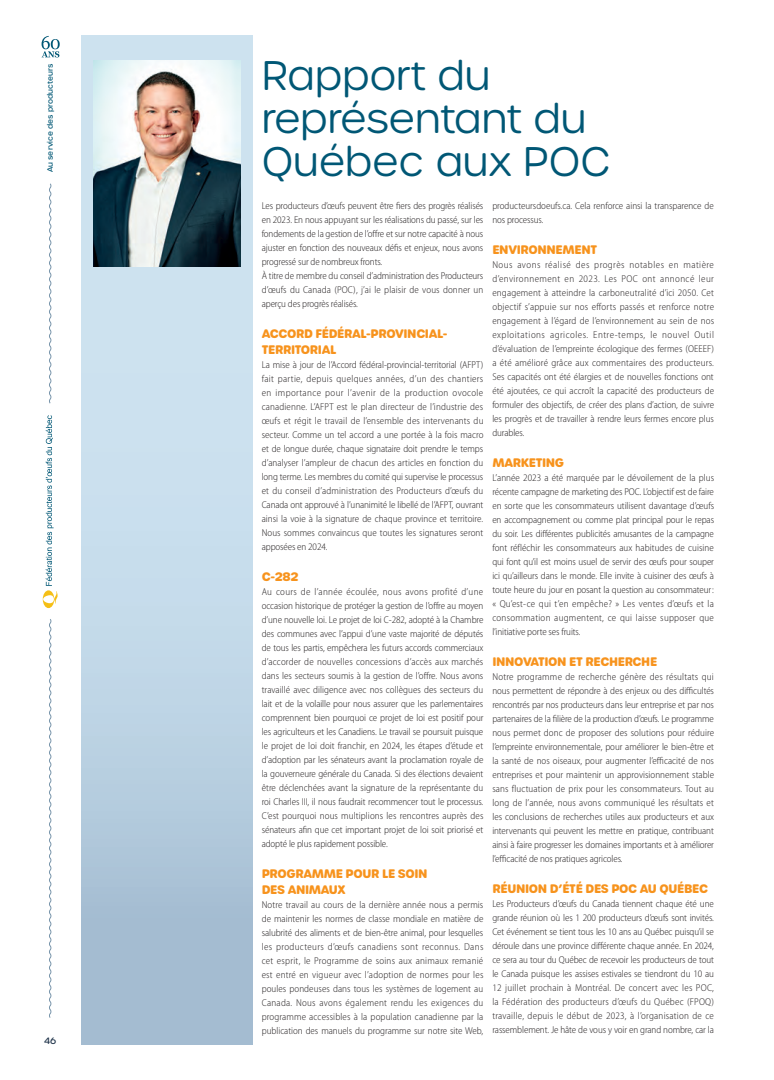
<style>
.page{position:relative;width:774px;height:1080px;background:#fff}
.page>*{position:absolute;margin:0;border:0;box-sizing:border-box;transform-origin:0 0}
.H1_Bleu{font:300 40px/43px "Urbane Rounded";color:#005775}
.H2_Orange{font:700 12px/16px "Urbane Rounded";letter-spacing:-.03em;color:#f7931d}
.t1{font:300 semi-condensed 10px/14px "Myriad Pro";letter-spacing:-.01em;color:#231f20;text-align:justify}
.t2{font:500 9px "Urbane Rounded";color:#1f334a}
.t3{font:500 7.5px "Urbane Rounded";letter-spacing:.01em;color:#005775}
</style>
<div class="page">
<svg style="left:42px;top:36px;width:18px;height:21px"></svg>
<div style="left:43px;top:590px;width:11px;height:18px;background:#f5bf16;border-radius:50%"></div>
<svg style="left:43px;top:595px;width:11px;height:8px"></svg>
<svg style="left:46px;top:415px;width:12px;height:189px"></svg>
<svg style="left:49px;top:619px;width:3px;height:399px"></svg>
<svg style="left:49px;top:183px;width:3px;height:221px"></svg>
<div style="left:82px;top:36px;width:171px;height:1008px;background:linear-gradient(to bottom,#d8ecf7,#a9c1d6)"></div>
<img style="left:94px;top:60px;width:147px;height:206px">
<p class="t3" style="left:45px;top:172px;width:110px;rotate:-90deg">Au service des producteurs</p>
<p class="t2" style="left:44px;top:1034px;width:14px">46</p>
<p class="H1_Bleu" style="left:262px;top:54px;width:350px">Rapport du représentant du<br>Québec aux POC</p>
<p class="t1" style="left:262px;top:199px;width:223px">Les producteurs d’œufs peuvent être fiers des progrès réalisés en 2023. En nous appuyant sur les réalisations du passé, sur les fondements de la gestion de l’offre et sur notre capacité à nous ajuster en fonction des nouveaux défis et enjeux, nous avons progressé sur de nombreux fronts.</p>
<p class="t1" style="left:262px;top:269px;width:223px">À titre de membre du conseil d’administration des Producteurs d’œufs du Canada (POC), j’ai le plaisir de vous donner un aperçu des progrès réalisés.</p>
<p class="H2_Orange" style="left:262px;top:326px;width:187px">ACCORD FÉDÉRAL-PROVINCIAL-<br>TERRITORIAL</p>
<p class="t1" style="left:262px;top:358px;width:223px">La mise à jour de l’Accord fédéral-provincial-territorial (AFPT) fait partie, depuis quelques années, d’un des chantiers en importance pour l’avenir de la production ovocole canadienne. L’AFPT est le plan directeur de l’industrie des œufs et régit le travail de l’ensemble des intervenants du secteur. Comme un tel accord a une portée à la fois macro et de longue durée, chaque signataire doit prendre le temps d’analyser l’ampleur de chacun des articles en fonction du long terme. Les membres du comité qui supervise le processus et du conseil d’administration des Producteurs d’œufs du Canada ont approuvé à l’unanimité le libellé de l’AFPT, ouvrant ainsi la voie à la signature de chaque province et territoire.<br>Nous sommes convaincus que toutes les signatures seront apposées en 2024.</p>
<p class="H2_Orange" style="left:262px;top:569px;width:38px">C-282</p>
<p class="t1" style="left:262px;top:585px;width:223px">Au cours de l’année écoulée, nous avons profité d’une occasion historique de protéger la gestion de l’offre au moyen d’une nouvelle loi. Le projet de loi C-282, adopté à la Chambre des communes avec l’appui d’une vaste majorité de députés de tous les partis, empêchera les futurs accords commerciaux d’accorder de nouvelles concessions d’accès aux marchés dans les secteurs soumis à la gestion de l’offre. Nous avons travaillé avec diligence avec nos collègues des secteurs du lait et de la volaille pour nous assurer que les parlementaires comprennent bien pourquoi ce projet de loi est positif pour les agriculteurs et les Canadiens. Le travail se poursuit puisque le projet de loi doit franchir, en 2024, les étapes d’étude et d’adoption par les sénateurs avant la proclamation royale de la gouverneure générale du Canada. Si des élections devaient être déclenchées avant la signature de la représentante du roi Charles III, il nous faudrait recommencer tout le processus.<br>C’est pourquoi nous multiplions les rencontres auprès des sénateurs afin que cet important projet de loi soit priorisé et adopté le plus rapidement possible.</p>
<p class="H2_Orange" style="left:262px;top:866px;width:167px">PROGRAMME POUR LE SOIN<br>DES ANIMAUX</p>
<p class="t1" style="left:262px;top:898px;width:223px">Notre travail au cours de la dernière année nous a permis de maintenir les normes de classe mondiale en matière de salubrité des aliments et de bien-être animal, pour lesquelles les producteurs d’œufs canadiens sont reconnus. Dans cet esprit, le Programme de soins aux animaux remanié est entré en vigueur avec l’adoption de normes pour les poules pondeuses dans tous les systèmes de logement au Canada. Nous avons également rendu les exigences du programme accessibles à la population canadienne par la publication des manuels du programme sur notre site Web,</p>
<p class="t1" style="left:492px;top:199px;width:223px">producteursdoeufs.ca. Cela renforce ainsi la transparence de nos processus.</p>
<p class="H2_Orange" style="left:492px;top:242px;width:106px">ENVIRONNEMENT</p>
<p class="t1" style="left:492px;top:258px;width:223px">Nous avons réalisé des progrès notables en matière d’environnement en 2023. Les POC ont annoncé leur engagement à atteindre la carboneutralité d’ici 2050. Cet objectif s’appuie sur nos efforts passés et renforce notre engagement à l’égard de l’environnement au sein de nos exploitations agricoles. Entre-temps, le nouvel Outil d’évaluation de l’empreinte écologique des fermes (OEEEF) a été amélioré grâce aux commentaires des producteurs.<br>Ses capacités ont été élargies et de nouvelles fonctions ont été ajoutées, ce qui accroît la capacité des producteurs de formuler des objectifs, de créer des plans d’action, de suivre les progrès et de travailler à rendre leurs fermes encore plus durables.</p>
<p class="H2_Orange" style="left:492px;top:455px;width:73px">MARKETING</p>
<p class="t1" style="left:492px;top:471px;width:223px">L’année 2023 a été marquée par le dévoilement de la plus récente campagne de marketing des POC. L’objectif est de faire en sorte que les consommateurs utilisent davantage d’œufs en accompagnement ou comme plat principal pour le repas du soir. Les différentes publicités amusantes de la campagne font réfléchir les consommateurs aux habitudes de cuisine qui font qu’il est moins usuel de servir des œufs pour souper ici qu’ailleurs dans le monde. Elle invite à cuisiner des œufs à toute heure du jour en posant la question au consommateur: « Qu’est-ce qui t’en empêche? » Les ventes d’œufs et la consommation augmentent, ce qui laisse supposer que l’initiative porte ses fruits.</p>
<p class="H2_Orange" style="left:492px;top:654px;width:166px">INNOVATION ET RECHERCHE</p>
<p class="t1" style="left:492px;top:670px;width:223px">Notre programme de recherche génère des résultats qui nous permettent de répondre à des enjeux ou des difficultés rencontrés par nos producteurs dans leur entreprise et par nos partenaires de la filière de la production d’œufs. Le programme nous permet donc de proposer des solutions pour réduire l’empreinte environnementale, pour améliorer le bien-être et la santé de nos oiseaux, pour augmenter l’efficacité de nos entreprises et pour maintenir un approvisionnement stable sans fluctuation de prix pour les consommateurs. Tout au long de l’année, nous avons communiqué les résultats et les conclusions de recherches utiles aux producteurs et aux intervenants qui peuvent les mettre en pratique, contribuant ainsi à faire progresser les domaines importants et à améliorer l’efficacité de nos pratiques agricoles.</p>
<p class="H2_Orange" style="left:492px;top:881px;width:217px">RÉUNION D’ÉTÉ DES POC AU QUÉBEC</p>
<p class="t1" style="left:492px;top:897px;width:223px">Les Producteurs d’œufs du Canada tiennent chaque été une grande réunion où les 1 200 producteurs d’œufs sont invités.<br>Cet événement se tient tous les 10 ans au Québec puisqu’il se déroule dans une province différente chaque année. En 2024, ce sera au tour du Québec de recevoir les producteurs de tout le Canada puisque les assises estivales se tiendront du 10 au 12 juillet prochain à Montréal. De concert avec les POC, la Fédération des producteurs d’œufs du Québec (FPOQ) travaille, depuis le début de 2023, à l’organisation de ce rassemblement. Je hâte de vous y voir en grand nombre, car la</p>
</div>
